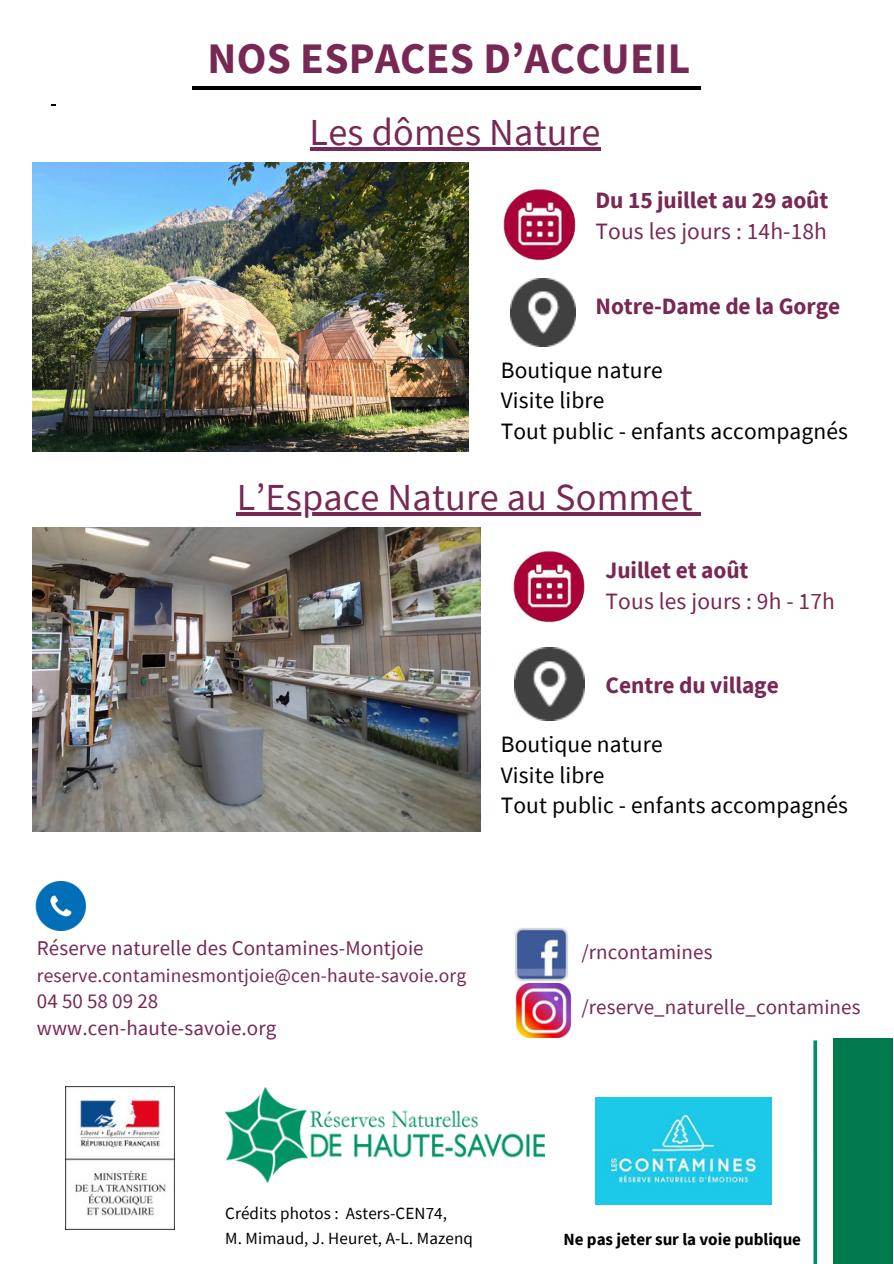
<style>
.page{position:relative;width:894px;height:1264px;background:#fff}
.page>*{position:absolute;margin:0;border:0;box-sizing:border-box;transform-origin:0 0}
.t1{font:700 43.5px "Source Sans Pro";letter-spacing:.005em;color:#772953}
.t2{font:38.25px "Source Sans Pro";letter-spacing:.005em;color:#772953}
.t3{font:23.4px/30.3px "Source Sans Pro";letter-spacing:.005em;color:#000}
.t4{font:23.4px/30.3px "Source Sans Pro";letter-spacing:.005em;color:#772953}
.t5{font:700 23.4px "Source Sans Pro";letter-spacing:-.005em;color:#772953}
.t6{font:21px/27px "Source Sans Pro";letter-spacing:.005em;color:#772953}
.t7{font:19.5px "Source Sans Pro";letter-spacing:.005em;color:#772953}
.t8{font:17.1px/24.8px "Source Sans Pro";letter-spacing:.005em;color:#000}
.t9{font:700 17.1px "Source Sans Pro";letter-spacing:-.005em;color:#000}
.s1{font-weight:700}
</style>
<div class="page">
<img style="left:66px;top:1086px;width:109px;height:143px">
<hr style="left:813px;top:1040px;width:3px;height:223px;background:#018e6c">
<div style="left:833px;top:1037px;width:60px;height:226px;background:#007a4d"></div>
<img style="left:225px;top:1087px;width:320px;height:95px">
<img style="left:514px;top:927px;width:54px;height:54px">
<img style="left:516px;top:983px;width:56px;height:54px">
<img style="left:500px;top:187px;width:75px;height:75px;border-radius:50%">
<img style="left:35px;top:881px;width:52px;height:49px">
<img style="left:510px;top:278px;width:65px;height:69px">
<img style="left:514px;top:647px;width:70px;height:73px">
<img style="left:510px;top:549px;width:74px;height:74px;border-radius:50%">
<img style="left:33px;top:162px;width:435px;height:289px">
<img style="left:33px;top:527px;width:447px;height:304px">
<img style="left:595px;top:1097px;width:176px;height:107px">
<hr style="left:309px;top:147px;width:291px;height:3px;background:#772953">
<hr style="left:237px;top:512px;width:455px;height:3px;background:#772953">
<svg style="left:692px;top:512px;width:8px;height:3px"></svg>
<hr style="left:192px;top:86px;width:509px;height:4px;background:#000">
<h3 class="t1" style="left:207px;top:30px;width:484px">NOS ESPACES D’ACCUEIL</h3>
<h5 class="t2" style="left:309px;top:107px;width:292px">Les dômes Nature</h5>
<h4 class="t4" style="left:595px;top:185px;width:234px"><span class="s1">Du 15 juillet au 29 août<br></span>Tous les jours : 14h-18h</h4>
<p class="t5" style="left:595px;top:291px;width:246px">Notre-Dame de la Gorge</p>
<p class="t3" style="left:500px;top:354px;width:348px">Boutique nature<br>Visite libre<br>Tout public - enfants accompagnés</p>
<h5 class="t2" style="left:237px;top:472px;width:457px">L’Espace Nature au Sommet</h5>
<h5 class="t4" style="left:605px;top:555px;width:231px"><span class="s1">Juillet et août<br></span>Tous les jours : 9h - 17h</h5>
<p class="t5" style="left:605px;top:670px;width:175px">Centre du village</p>
<p class="t3" style="left:500px;top:729px;width:348px">Boutique nature<br>Visite libre<br>Tout public - enfants accompagnés</p>
<h4 class="t6" style="left:37px;top:933px;width:388px">Réserve naturelle des Contamines-Montjoie</h4>
<h4 class="t7" style="left:37px;top:962px;width:431px">reserve.contaminesmontjoie@cen-haute-savoie.org</h4>
<h4 class="t6" style="left:37px;top:986px;width:241px">04 50 58 09 28 www.cen-haute-savoie.org</h4>
<p class="t6" style="left:581px;top:938px;width:132px">/rncontamines</p>
<p class="t6" style="left:581px;top:992px;width:280px">/reserve_naturelle_contamines</p>
<h6 class="t8" style="left:225px;top:1200px;width:249px">Crédits photos : Asters-CEN74,<br>M. Mimaud, J. Heuret, A-L. Mazenq</h6>
<p class="t9" style="left:563px;top:1228px;width:239px">Ne pas jeter sur la voie publique</p>
</div>
